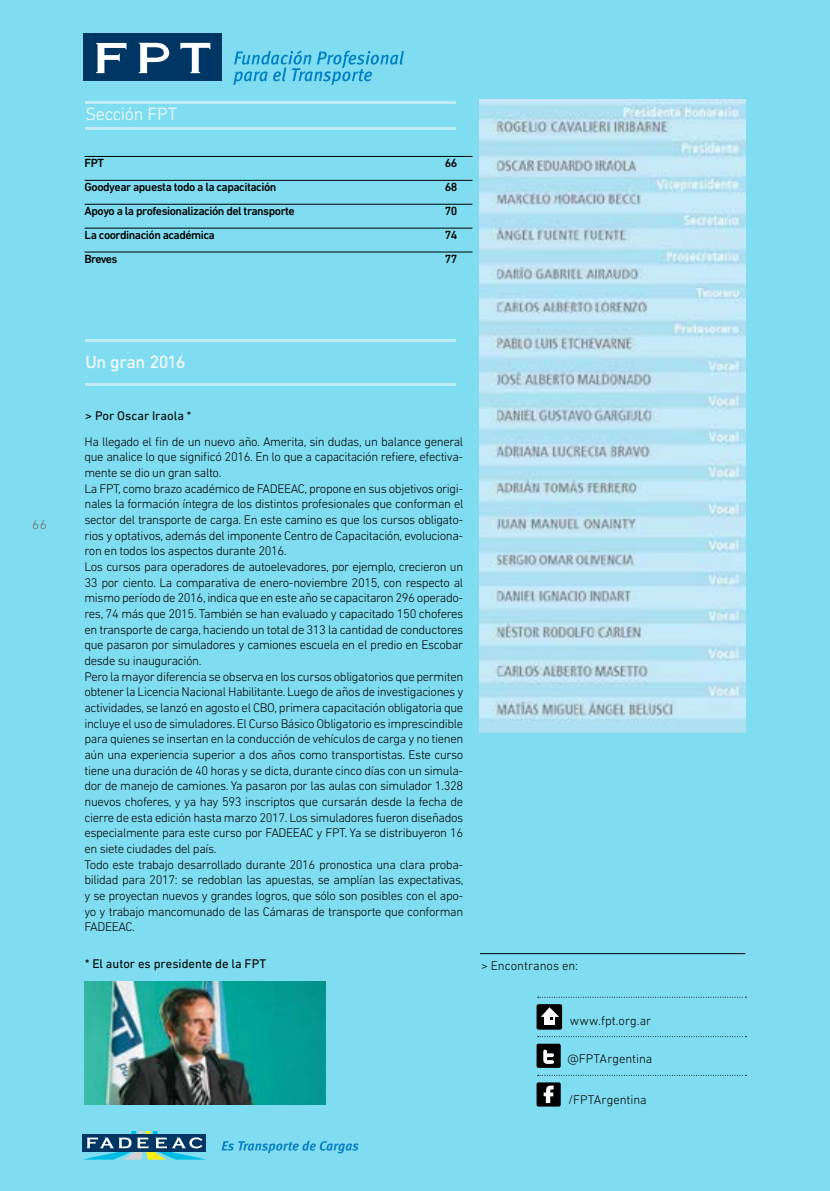
<style>
.page{position:relative;width:830px;height:1191px;background:#fff}
.page>*{position:absolute;margin:0;border:0;box-sizing:border-box;transform-origin:0 0}
.t1{font:18px "DIN Next LT Pro";letter-spacing:-.025em;color:#fff}
.t2{font:300 18px "DIN Next LT Pro";letter-spacing:-.015em;color:#fff}
.t3{font:300 13.5px "DIN Next LT Pro";color:#6d6e71}
.t4{font:300 12.75px/15.6px "DIN Next LT Pro";letter-spacing:-.03em;color:#000}
.t5{font:12.75px "DIN Next LT Pro";color:#000}
.t6{font:300 12.75px "DIN Next LT Pro";letter-spacing:-.005em;color:#000}
.t7{font:300 12.75px "DIN Next LT Pro";color:#000}
.t8{font:300 12.75px "DIN Next LT Pro";letter-spacing:.005em;color:#000}
.t9{font:500 12px "DIN Next LT Pro";letter-spacing:-.04em;color:#000}
</style>
<div class="page">
<div style="left:0;top:0;width:829px;height:1191px;background:#80ddf1"></div>
<svg style="left:233px;top:50px;width:170px;height:35px"></svg>
<div style="left:84px;top:34px;width:138px;height:47px;background:#003663"></div>
<svg style="left:96px;top:43px;width:30px;height:30px"></svg>
<svg style="left:139px;top:43px;width:30px;height:30px"></svg>
<svg style="left:180px;top:43px;width:30px;height:30px"></svg>
<hr style="left:85px;top:383px;width:370px;height:2px;background:#fff">
<hr style="left:85px;top:339px;width:370px;height:2px;background:#fff">
<hr style="left:85px;top:128px;width:370px;height:2px;background:#fff">
<hr style="left:85px;top:102px;width:370px;height:2px;background:#fff">
<div style="left:536px;top:1082px;width:24px;height:24px;background:#000;border-radius:2px"></div>
<svg style="left:543px;top:1085px;width:10px;height:18px"></svg>
<div style="left:536px;top:1043px;width:24px;height:24px;background:#000;border-radius:2px"></div>
<svg style="left:543px;top:1049px;width:10px;height:14px"></svg>
<div style="left:536px;top:1004px;width:26px;height:25px;background:#000;border-radius:2px"></div>
<div style="left:543px;top:1013px;width:11px;height:11px;background:#fff"></div>
<svg style="left:541px;top:1007px;width:18px;height:12px"></svg>
<img style="left:479px;top:100px;width:266px;height:632px">
<svg style="left:221px;top:1140px;width:137px;height:13px"></svg>
<svg style="left:83px;top:1131px;width:123px;height:28px"></svg>
<img style="left:84px;top:981px;width:241px;height:123px">
<hr style="left:479px;top:953px;width:266px;height:1px;background:#000">
<svg style="left:537px;top:996px;width:209px;height:1px"></svg>
<svg style="left:537px;top:1036px;width:209px;height:1px"></svg>
<svg style="left:537px;top:1075px;width:209px;height:1px"></svg>
<hr style="left:85px;top:156px;width:387px;height:1px;background:#000">
<hr style="left:85px;top:180px;width:387px;height:1px;background:#000">
<hr style="left:85px;top:204px;width:387px;height:1px;background:#000">
<hr style="left:85px;top:228px;width:387px;height:1px;background:#000">
<hr style="left:85px;top:252px;width:387px;height:1px;background:#000">
<p class="t3" style="left:32px;top:516px;width:16px">66</p>
<h1 class="t2" style="left:85px;top:104px;width:93px">Sección FPT</h1>
<p class="t9" style="left:85px;top:156px;width:21px">FPT</p>
<p class="t9" style="left:444px;top:156px;width:14px">66</p>
<p class="t9" style="left:85px;top:180px;width:193px">Goodyear apuesta todo a la capacitación</p>
<p class="t9" style="left:444px;top:180px;width:14px">68</p>
<p class="t9" style="left:85px;top:204px;width:212px">Apoyo a la profesionalización del transporte</p>
<p class="t9" style="left:444px;top:204px;width:14px">70</p>
<p class="t9" style="left:85px;top:228px;width:132px">La coordinación académica</p>
<p class="t9" style="left:444px;top:228px;width:14px">74</p>
<p class="t9" style="left:85px;top:252px;width:34px">Breves</p>
<p class="t9" style="left:444px;top:252px;width:14px">77</p>
<h1 class="t1" style="left:85px;top:351px;width:102px">Un gran 2016</h1>
<p class="t5" style="left:85px;top:408px;width:107px">&gt; Por Oscar Iraola *</p>
<p class="t4" style="left:84px;top:433px;width:380px">Ha llegado el fin de un nuevo año. Amerita, sin dudas, un balance general que analice lo que significó 2016. En lo que a capacitación refiere, efectiva&shy;mente se dio un gran salto.<br>La FPT, como brazo académico de FADEEAC, propone en sus objetivos origi&shy;nales la formación íntegra de los distintos profesionales que conforman el sector del transporte de carga. En este camino es que los cursos obligato&shy;rios y optativos, además del imponente Centro de Capacitación, evoluciona&shy;ron en todos los aspectos durante 2016.<br>Los cursos para operadores de autoelevadores, por ejemplo, crecieron un 33 por ciento. La comparativa de enero-noviembre 2015, con respecto al mismo período de 2016, indica que en este año se capacitaron 296 operado&shy;res, 74 más que 2015. También se han evaluado y capacitado 150 choferes en transporte de carga, haciendo un total de 313 la cantidad de conductores que pasaron por simuladores y camiones escuela en el predio en Escobar desde su inauguración.<br>Pero la mayor diferencia se observa en los cursos obligatorios que permiten obtener la Licencia Nacional Habilitante. Luego de años de investigaciones y actividades, se lanzó en agosto el CBO, primera capacitación obligatoria que incluye el uso de simuladores. El Curso Básico Obligatorio es imprescindible para quienes se insertan en la conducción de vehículos de carga y no tienen aún una experiencia superior a dos años como transportistas. Este curso tiene una duración de 40 horas y se dicta, durante cinco días con un simula&shy;dor de manejo de camiones. Ya pasaron por las aulas con simulador 1.328 nuevos choferes, y ya hay 593 inscriptos que cursarán desde la fecha de cierre de esta edición hasta marzo 2017. Los simuladores fueron diseñados especialmente para este curso por FADEEAC y FPT. Ya se distribuyeron 16 en siete ciudades del país.<br>Todo este trabajo desarrollado durante 2016 pronostica una clara proba&shy;bilidad para 2017: se redoblan las apuestas, se amplían las expectativas, y se proyectan nuevos y grandes logros, que sólo son posibles con el apo&shy;yo y trabajo mancomunado de las Cámaras de transporte que conforman FADEEAC.</p>
<p class="t5" style="left:85px;top:956px;width:182px">* El autor es presidente de la FPT</p>
<p class="t7" style="left:481px;top:958px;width:98px">&gt; Encontranos en:</p>
<p class="t8" style="left:569px;top:1013px;width:83px">www.fpt.org.ar</p>
<p class="t6" style="left:567px;top:1051px;width:86px">@FPTArgentina</p>
<p class="t6" style="left:567px;top:1092px;width:80px">/FPTArgentina</p>
</div>
